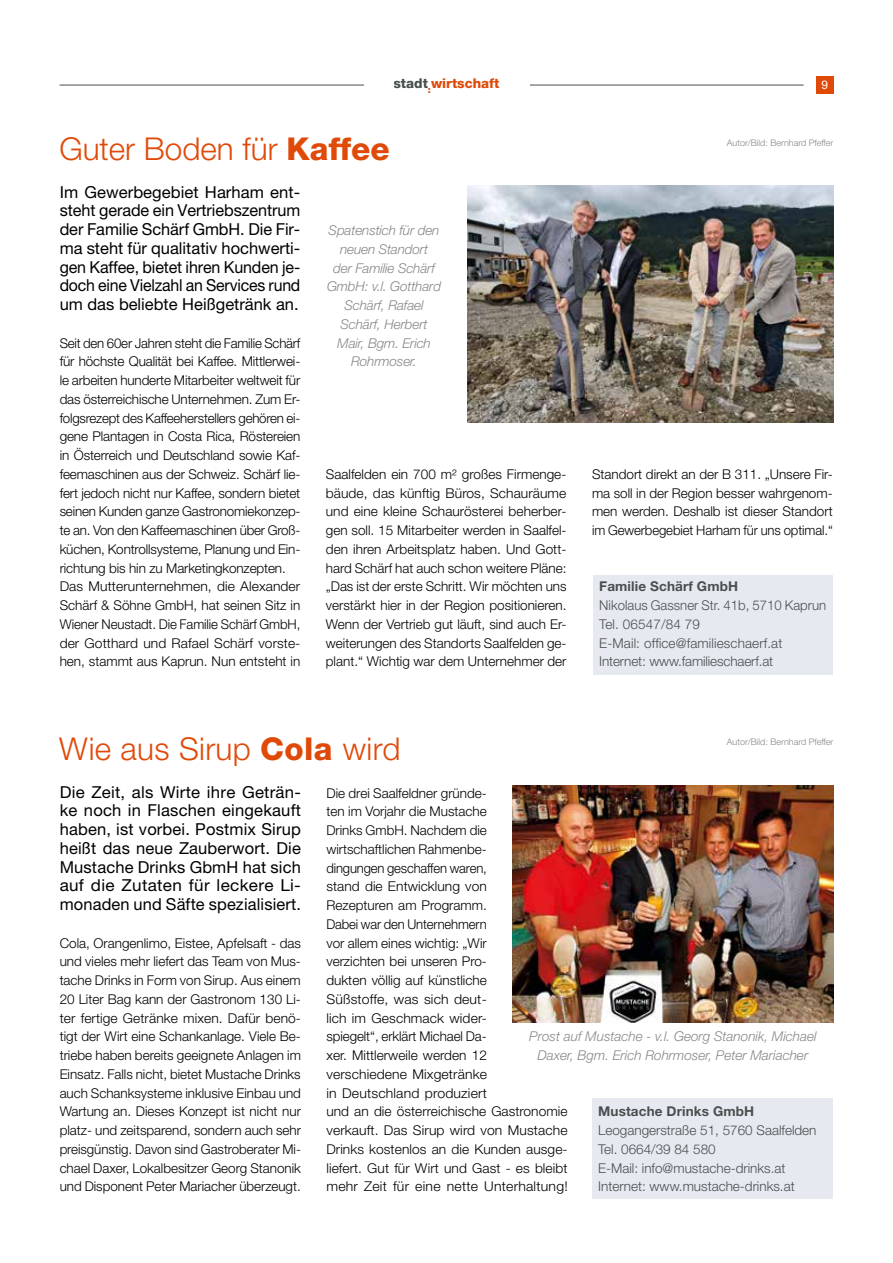
<style>
.page{position:relative;width:893px;height:1263px;background:#fff}
.page>*{position:absolute;margin:0;border:0;box-sizing:border-box;transform-origin:0 0}
.t1{font:300 31.5px "Helvetica Neue LT Pro";color:#e04a09}
.t2{font:16.5px/18.8px "Helvetica Neue LT Pro";letter-spacing:.005em;color:#000;text-align:justify}
.t3{font:300 13.5px/18.8px "Helvetica Neue LT Pro";color:#000;text-align:justify}
.t4{font:300 13.5px/18.8px "Helvetica Neue LT Pro";color:#48504f}
.t5{font:italic 300 13.5px/18.8px "Helvetica Neue LT Pro";letter-spacing:-.01em;color:#878786;text-align:center}
.t6{font:700 13.5px "Helvetica Neue LT Pro";letter-spacing:.01em;color:#48504f}
.t7{font:800 13.5px "Helvetica Neue LT Pro";color:#e04a09}
.t8{font:12px "Helvetica Neue LT Pro";color:#fff}
.t9{font:300 9px "Helvetica Neue LT Pro";color:#878786}
.s1{color:#48504f}
.s2{font-weight:800}
</style>
<div class="page">
<div style="left:816px;top:77px;width:17px;height:17px;background:#e04a09"></div>
<hr style="left:60px;top:85px;width:326px;height:1px;background:#48504f">
<hr style="left:507px;top:85px;width:297px;height:1px;background:#48504f">
<div style="left:364px;top:81px;width:30px;height:8px;background:#fff"></div>
<div style="left:500px;top:80px;width:29px;height:9px;background:#fff"></div>
<img style="left:467px;top:185px;width:366px;height:237px">
<div style="left:593px;top:575px;width:240px;height:99px;background:#e7e9f0"></div>
<div style="left:592px;top:1098px;width:241px;height:101px;background:#e7e9f0"></div>
<img style="left:512px;top:786px;width:321px;height:237px">
<p class="t7" style="left:393px;top:75px;width:108px"><span class="s1">stadt</span><sub>:</sub>wirtschaft</p>
<p class="t8" style="left:822px;top:77px;width:8px">9</p>
<h1 class="t1" style="left:59px;top:130px;width:332px">Guter Boden für <span class="s2">Kaffee</span></h1>
<p class="t2" style="left:60px;top:182px;width:242px">Im Gewerbegebiet Harham ent&shy;steht gerade ein Vertriebszentrum der Familie Schärf GmbH. Die Fir&shy;ma steht für qualitativ hochwerti&shy;gen Kaffee, bietet ihren Kunden je&shy;doch eine Vielzahl an Services rund um das beliebte Heißgetränk an.</p>
<p class="t3" style="left:60px;top:333px;width:242px;text-align:left">Seit den 60er Jahren steht die Familie Schärf für höchste Qualität bei Kaffee. Mittlerwei&shy;le arbeiten hunderte Mitarbeiter weltweit für das österreichische Unternehmen. Zum Er&shy;folgsrezept des Kaffeeherstellers gehören ei&shy;gene Plantagen in Costa Rica, Röstereien in Österreich und Deutschland sowie Kaf&shy;feemaschinen aus der Schweiz. Schärf lie&shy;fert jedoch nicht nur Kaffee, sondern bietet seinen Kunden ganze Gastronomiekonzep&shy;te an. Von den Kaffeemaschinen über Groß&shy;küchen, Kontrollsysteme, Planung und Ein&shy;richtung bis hin zu Marketingkonzepten.<br>Das Mutterunternehmen, die Alexander Schärf &amp; Söhne GmbH, hat seinen Sitz in Wiener Neustadt. Die Familie Schärf GmbH, der Gotthard und Rafael Schärf vorste&shy;hen, stammt aus Kaprun. Nun entsteht in</p>
<p class="t9" style="left:727px;top:137px;width:108px">Autor/Bild: Bernhard Pfeffer</p>
<p class="t5" style="left:327px;top:221px;width:116px">Spatenstich für den neuen Standort<br>der Familie Schärf<br>GmbH: v.l. Gotthard<br>Schärf, Rafael<br>Schärf, Herbert<br>Mair, Bgm. Erich<br>Rohrmoser.</p>
<p class="t3" style="left:326px;top:464px;width:242px">Saalfelden ein 700 m² großes Firmenge&shy;bäude, das künftig Büros, Schauräume und eine kleine Schaurösterei beherber&shy;gen soll. 15 Mitarbeiter werden in Saalfel&shy;den ihren Arbeitsplatz haben. Und Gott&shy;hard Schärf hat auch schon weitere Pläne: „Das ist der erste Schritt. Wir möchten uns verstärkt hier in der Region positionieren.<br>Wenn der Vertrieb gut läuft, sind auch Er&shy;weiterungen des Standorts Saalfelden ge&shy;plant.“ Wichtig war dem Unternehmer der</p>
<p class="t3" style="left:592px;top:464px;width:242px">Standort direkt an der B 311. „Unsere Fir&shy;ma soll in der Region besser wahrgenom&shy;men werden. Deshalb ist dieser Standort im Gewerbegebiet Harham für uns optimal.“</p>
<p class="t6" style="left:599px;top:578px;width:140px">Familie Schärf GmbH</p>
<p class="t4" style="left:599px;top:596px;width:228px">Nikolaus Gassner Str. 41b, 5710 Kaprun<br>Tel. 06547/84 79<br>E-Mail: office@familieschaerf.at<br>Internet: www.familieschaerf.at</p>
<h1 class="t1" style="left:59px;top:730px;width:343px">Wie aus Sirup <span class="s2">Cola</span> wird</h1>
<p class="t2" style="left:60px;top:782px;width:243px">Die Zeit, als Wirte ihre Geträn&shy;ke noch in Flaschen eingekauft haben, ist vorbei. Postmix Sirup heißt das neue Zauberwort. Die Mustache Drinks GbmH hat sich auf die Zutaten für leckere Li&shy;monaden und Säfte spezialisiert.</p>
<p class="t3" style="left:60px;top:933px;width:243px">Cola, Orangenlimo, Eistee, Apfelsaft - das und vieles mehr liefert das Team von Mus&shy;tache Drinks in Form von Sirup. Aus einem 20 Liter Bag kann der Gastronom 130 Li&shy;ter fertige Getränke mixen. Dafür benö&shy;tigt der Wirt eine Schankanlage. Viele Be&shy;triebe haben bereits geeignete Anlagen im Einsatz. Falls nicht, bietet Mustache Drinks auch Schanksysteme inklusive Einbau und Wartung an. Dieses Konzept ist nicht nur platz- und zeitsparend, sondern auch sehr preisgünstig. Davon sind Gastroberater Mi&shy;chael Daxer, Lokalbesitzer Georg Stanonik und Disponent Peter Mariacher überzeugt.</p>
<p class="t9" style="left:727px;top:736px;width:108px">Autor/Bild: Bernhard Pfeffer</p>
<p class="t3" style="left:326px;top:783px;width:243px;text-align:left">Die drei Saalfeldner gründe-<br>ten im Vorjahr die Mustache<br>Drinks GmbH. Nachdem die wirtschaftlichen Rahmenbe-<br>dingungen geschaffen waren,<br>stand die Entwicklung von<br>Rezepturen am Programm.<br>Dabei war den Unternehmern<br>vor allem eines wichtig: „Wir<br>verzichten bei unseren Pro-<br>dukten völlig auf künstliche<br>Süßstoffe, was sich deut-<br>lich im Geschmack wider-<br>spiegelt“, erklärt Michael Da-<br>xer. Mittlerweile werden 12 verschiedene Mixgetränke<br>in Deutschland produziert<br>und an die österreichische Gastronomie verkauft. Das Sirup wird von Mustache<br>Drinks kostenlos an die Kunden ausge&shy;liefert. Gut für Wirt und Gast - es bleibt mehr Zeit für eine nette Unterhaltung!</p>
<p class="t5" style="left:529px;top:1027px;width:289px">Prost auf Mustache - v.l. Georg Stanonik, Michael<br>Daxer, Bgm. Erich Rohrmoser, Peter Mariacher</p>
<p class="t6" style="left:598px;top:1103px;width:158px">Mustache Drinks GmbH</p>
<p class="t4" style="left:598px;top:1121px;width:220px">Leogangerstraße 51, 5760 Saalfelden<br>Tel. 0664/39 84 580<br>E-Mail: info@mustache-drinks.at<br>Internet: www.mustache-drinks.at</p>
</div>
